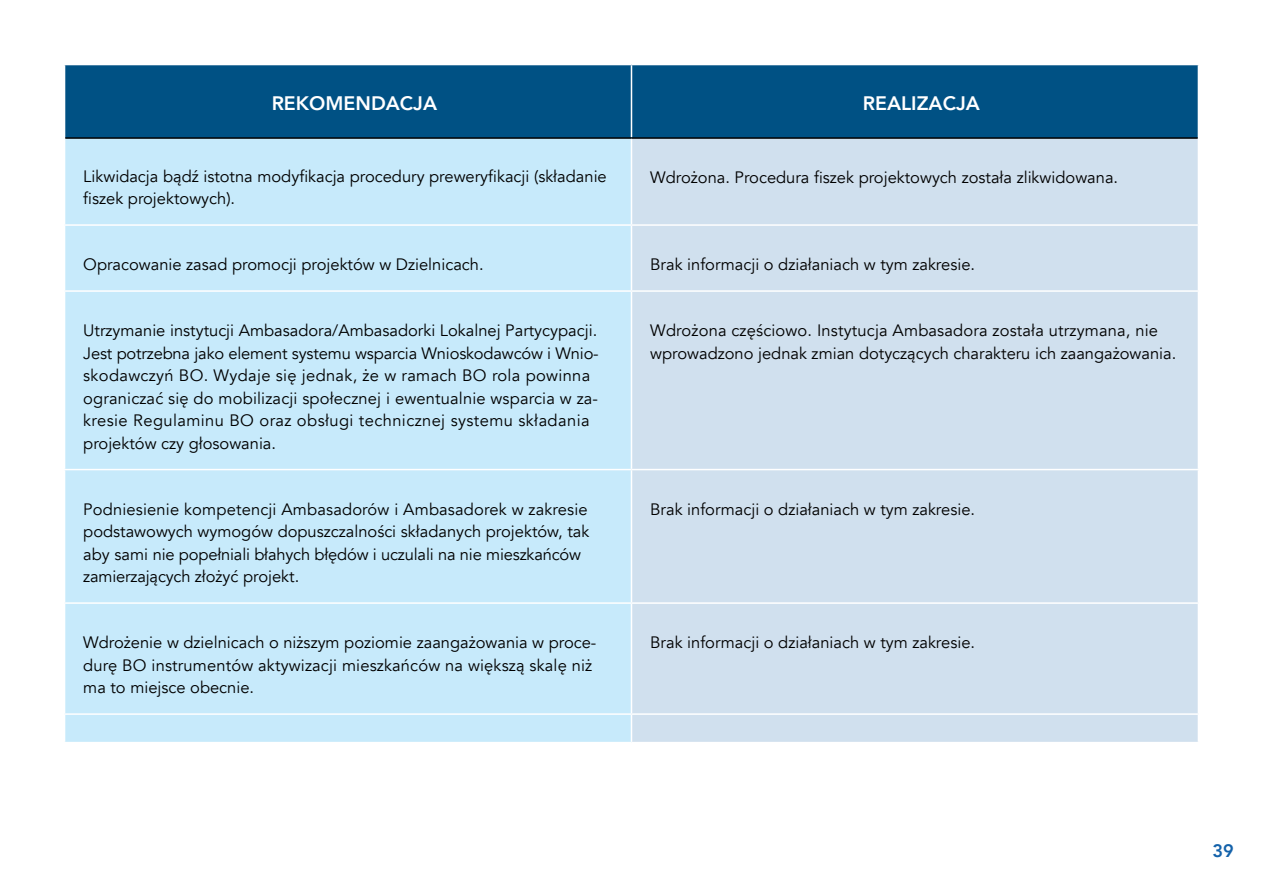
<style>
.page{position:relative;width:1263px;height:893px;background:#fff}
.page>*{position:absolute;margin:0;border:0;box-sizing:border-box;transform-origin:0 0}
.t1{font:800 19.5px "Avenir";color:#fff}
.t2{font:800 18px "Avenir";color:#1462aa}
.t3{font:16.5px/22.5px "Avenir";color:#000}
</style>
<div class="page">
<div style="left:65px;top:65px;width:1133px;height:72px;background:#005184"></div>
<div style="left:65px;top:139px;width:566px;height:603px;background:#c7eafb"></div>
<div style="left:632px;top:139px;width:566px;height:603px;background:#d0e0ee"></div>
<hr style="left:631px;top:65px;width:1px;height:72px;background:#fff">
<hr style="left:64px;top:224px;width:567px;height:2px;background:#fff">
<hr style="left:631px;top:224px;width:568px;height:2px;background:#fff">
<hr style="left:64px;top:290px;width:567px;height:2px;background:#fff">
<hr style="left:631px;top:290px;width:568px;height:2px;background:#fff">
<hr style="left:64px;top:469px;width:567px;height:1px;background:#fff">
<hr style="left:631px;top:469px;width:568px;height:1px;background:#fff">
<hr style="left:64px;top:602px;width:567px;height:2px;background:#fff">
<hr style="left:631px;top:602px;width:568px;height:2px;background:#fff">
<hr style="left:64px;top:713px;width:567px;height:2px;background:#fff">
<hr style="left:65px;top:137px;width:566px;height:2px;background:#000">
<hr style="left:631px;top:137px;width:567px;height:2px;background:#000">
<hr style="left:631px;top:713px;width:568px;height:2px;background:#fff">
<p class="t1" style="left:272px;top:88px;width:167px">REKOMENDACJA</p>
<p class="t1" style="left:863px;top:88px;width:119px">REALIZACJA</p>
<p class="t3" style="left:83px;top:165px;width:525px">Likwidacja bądź istotna modyfikacja procedury preweryfikacji (składanie fiszek projektowych).</p>
<p class="t3" style="left:650px;top:166px;width:469px">Wdrożona. Procedura fiszek projektowych została zlikwidowana.</p>
<p class="t3" style="left:83px;top:253px;width:402px">Opracowanie zasad promocji projektów w Dzielnicach.</p>
<p class="t3" style="left:650px;top:253px;width:326px">Brak informacji o działaniach w tym zakresie.</p>
<p class="t3" style="left:83px;top:319px;width:517px">Utrzymanie instytucji Ambasadora/Ambasadorki Lokalnej Partycypacji.<br>Jest potrzebna jako element systemu wsparcia Wnioskodawców i Wnio&shy;skodawczyń BO. Wydaje się jednak, że w ramach BO rola powinna ograniczać się do mobilizacji społecznej i ewentualnie wsparcia w za&shy;kresie Regulaminu BO oraz obsługi technicznej systemu składania projektów czy głosowania.</p>
<p class="t3" style="left:650px;top:319px;width:528px">Wdrożona częściowo. Instytucja Ambasadora została utrzymana, nie wprowadzono jednak zmian dotyczących charakteru ich zaangażowania.</p>
<p class="t3" style="left:83px;top:498px;width:508px">Podniesienie kompetencji Ambasadorów i Ambasadorek w zakresie podstawowych wymogów dopuszczalności składanych projektów, tak aby sami nie popełniali błahych błędów i uczulali na nie mieszkańców zamierzających złożyć projekt.</p>
<p class="t3" style="left:650px;top:498px;width:326px">Brak informacji o działaniach w tym zakresie.</p>
<p class="t3" style="left:83px;top:631px;width:515px">Wdrożenie w dzielnicach o niższym poziomie zaangażowania w proce&shy;durę BO instrumentów aktywizacji mieszkańców na większą skalę niż ma to miejsce obecnie.</p>
<p class="t3" style="left:650px;top:631px;width:326px">Brak informacji o działaniach w tym zakresie.</p>
<p class="t2" style="left:1212px;top:837px;width:23px">39</p>
</div>
